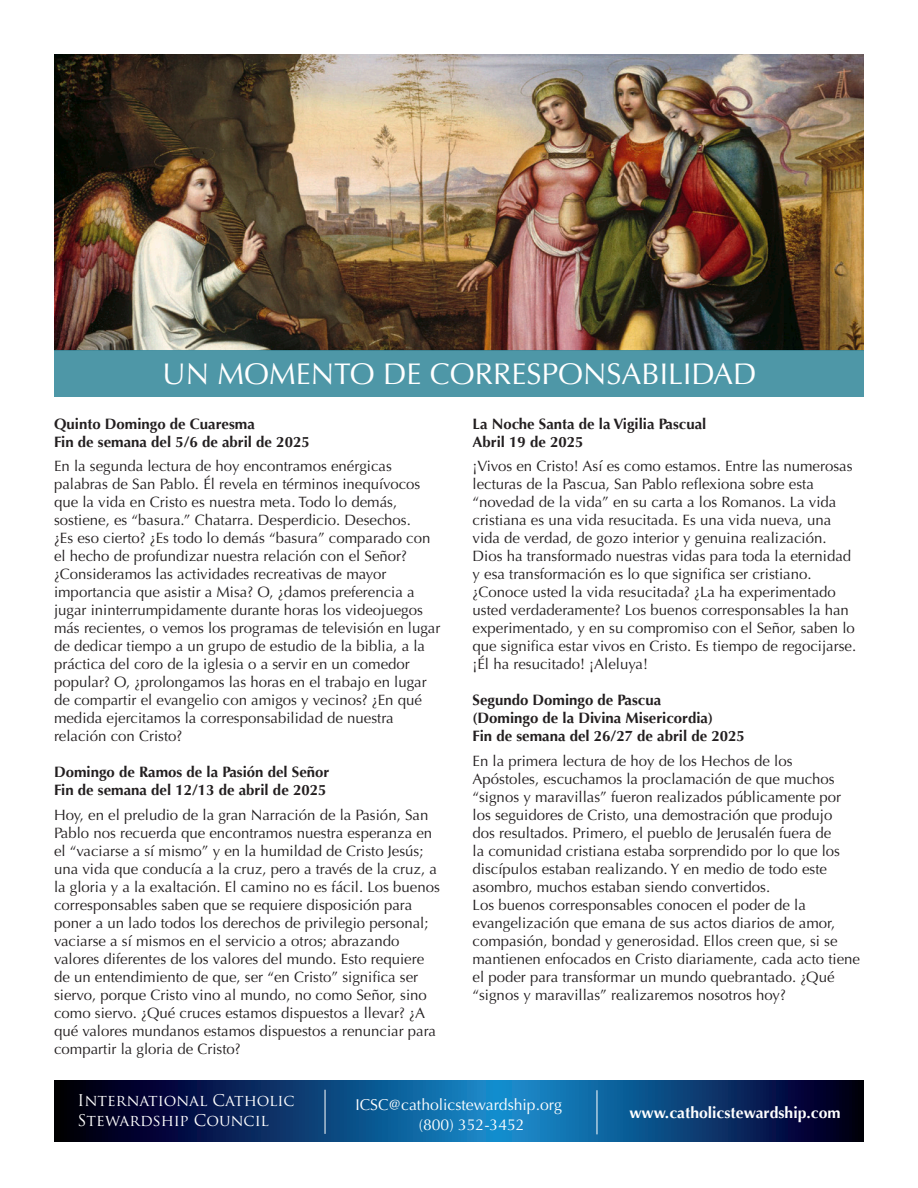
<style>
.page{position:relative;width:918px;height:1188px;background:#fff}
.page>*{position:absolute;margin:0;border:0;box-sizing:border-box;transform-origin:0 0}
.t1{font:30px "Optima";color:#fff}
.t2{font:15.75px "Optima";color:#fff}
.t3{font:15.75px/19.5px "Trajan Pro";color:#fff}
.t4{font:700 15.75px "Optima";color:#fff}
.t5{font:15px/18px "Optima";color:#231f20}
.t6{font:700 15px/18px "Optima";color:#231f20}
</style>
<div class="page">
<svg style="left:54px;top:1080px;width:810px;height:61px;background:#0a3b6f"></svg>
<hr style="left:325px;top:1090px;width:1px;height:44px;background:#fff">
<hr style="left:597px;top:1090px;width:1px;height:44px;background:#fff">
<img style="left:54px;top:54px;width:810px;height:296px">
<div style="left:54px;top:350px;width:810px;height:46px;background:#4e97a7"></div>
<p class="t1" style="left:163px;top:356px;width:595px">UN MOMENTO DE CORRESPONSABILIDAD</p>
<p class="t6" style="left:54px;top:415px;width:257px">Quinto Domingo de Cuaresma<br>Fin de semana del 5/6 de abril de 2025</p>
<p class="t5" style="left:54px;top:458px;width:388px">En la segunda lectura de hoy encontramos enérgicas palabras de San Pablo. Él revela en términos inequívocos que la vida en Cristo es nuestra meta. Todo lo demás, sostiene, es “basura.” Chatarra. Desperdicio. Desechos.<br>¿Es eso cierto? ¿Es todo lo demás “basura” comparado con el hecho de profundizar nuestra relación con el Señor? ¿Consideramos las actividades recreativas de mayor importancia que asistir a Misa? O, ¿damos preferencia a jugar ininterrumpidamente durante horas los videojuegos más recientes, o vemos los programas de televisión en lugar de dedicar tiempo a un grupo de estudio de la biblia, a la práctica del coro de la iglesia o a servir en un comedor popular? O, ¿prolongamos las horas en el trabajo en lugar de compartir el evangelio con amigos y vecinos? ¿En qué medida ejercitamos la corresponsabilidad de nuestra relación con Cristo?</p>
<p class="t6" style="left:54px;top:763px;width:277px">Domingo de Ramos de la Pasión del Señor<br>Fin de semana del 12/13 de abril de 2025</p>
<p class="t5" style="left:54px;top:806px;width:387px">Hoy, en el preludio de la gran Narración de la Pasión, San Pablo nos recuerda que encontramos nuestra esperanza en el “vaciarse a sí mismo” y en la humildad de Cristo Jesús; una vida que conducía a la cruz, pero a través de la cruz, a la gloria y a la exaltación. El camino no es fácil. Los buenos corresponsables saben que se requiere disposición para poner a un lado todos los derechos de privilegio personal; vaciarse a sí mismos en el servicio a otros; abrazando valores diferentes de los valores del mundo. Esto requiere de un entendimiento de que, ser “en Cristo” significa ser siervo, porque Cristo vino al mundo, no como Señor, sino como siervo. ¿Qué cruces estamos dispuestos a llevar? ¿A qué valores mundanos estamos dispuestos a renunciar para compartir la gloria de Cristo?</p>
<p class="t6" style="left:472px;top:415px;width:235px">La Noche Santa de la Vigilia Pascual</p>
<p class="t6" style="left:472px;top:433px;width:112px">Abril 19 de 2025</p>
<p class="t5" style="left:472px;top:458px;width:385px">¡Vivos en Cristo! Así es como estamos. Entre las numerosas lecturas de la Pascua, San Pablo reflexiona sobre esta “novedad de la vida” en su carta a los Romanos. La vida cristiana es una vida resucitada. Es una vida nueva, una vida de verdad, de gozo interior y genuina realización.<br>Dios ha transformado nuestras vidas para toda la eternidad y esa transformación es lo que significa ser cristiano. ¿Conoce usted la vida resucitada? ¿La ha experimentado usted verdaderamente? Los buenos corresponsables la han experimentado, y en su compromiso con el Señor, saben lo que significa estar vivos en Cristo. Es tiempo de regocijarse. ¡Él ha resucitado! ¡Aleluya!</p>
<p class="t6" style="left:472px;top:691px;width:242px">Segundo Domingo de Pascua (Domingo de la Divina Misericordia)</p>
<p class="t6" style="left:472px;top:727px;width:274px">Fin de semana del 26/27 de abril de 2025</p>
<p class="t5" style="left:472px;top:752px;width:370px">En la primera lectura de hoy de los Hechos de los Apóstoles, escuchamos la proclamación de que muchos “signos y maravillas” fueron realizados públicamente por los seguidores de Cristo, una demostración que produjo dos resultados. Primero, el pueblo de Jerusalén fuera de la comunidad cristiana estaba sorprendido por lo que los discípulos estaban realizando. Y en medio de todo este asombro, muchos estaban siendo convertidos.</p>
<p class="t5" style="left:472px;top:896px;width:389px">Los buenos corresponsables conocen el poder de la evangelización que emana de sus actos diarios de amor, compasión, bondad y generosidad. Ellos creen que, si se mantienen enfocados en Cristo diariamente, cada acto tiene el poder para transformar un mundo quebrantado. ¿Qué “signos y maravillas” realizaremos nosotros hoy?</p>
<p class="t3" style="left:77px;top:1091px;width:219px">International Catholic<br>Stewardship Council</p>
<p class="t4" style="left:629px;top:1104px;width:213px">www.catholicstewardship.com</p>
<p class="t2" style="left:355px;top:1096px;width:208px">ICSC@catholicstewardship.org</p>
<p class="t2" style="left:419px;top:1115px;width:107px">(800) 352-3452</p>
</div>
